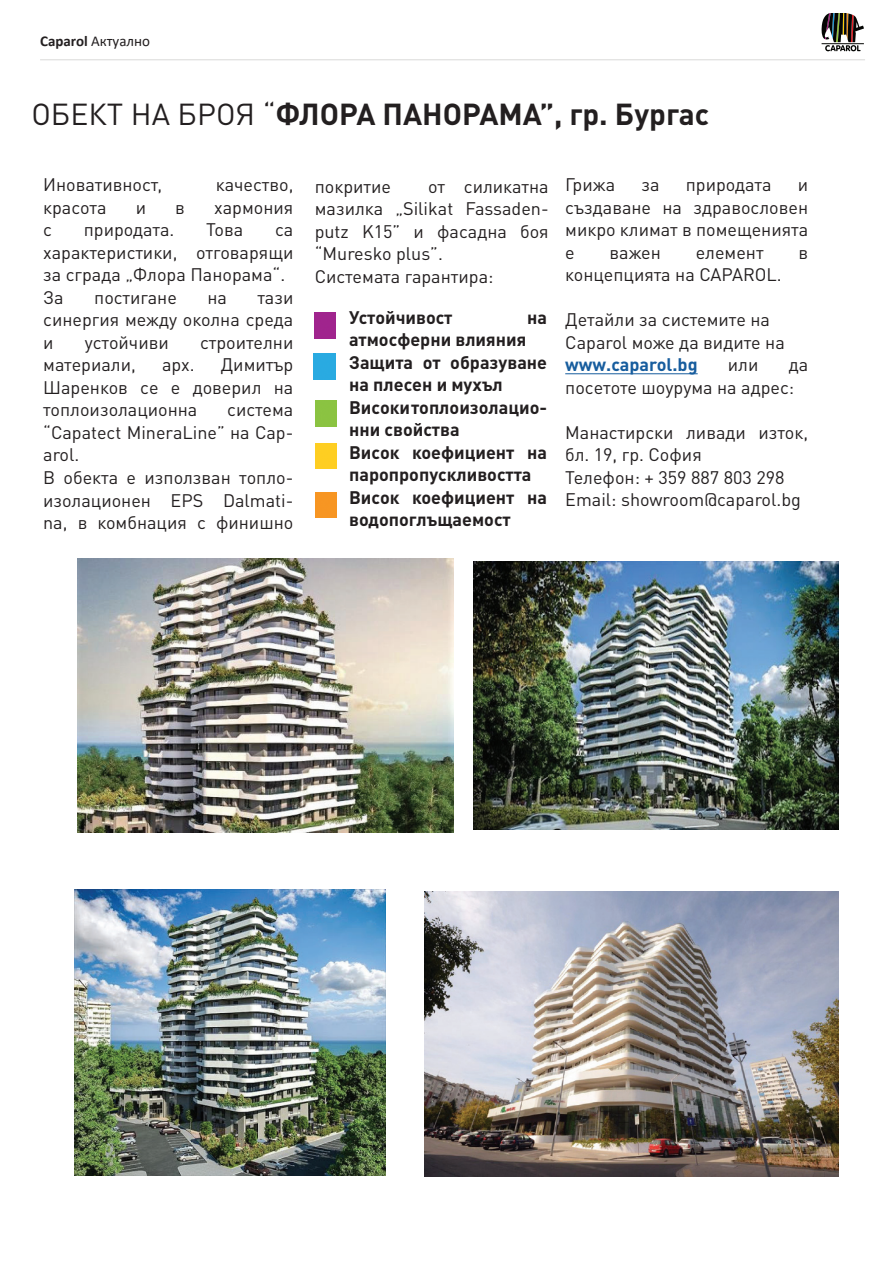
<style>
.page{position:relative;width:893px;height:1263px;background:#fff}
.page>*{position:absolute;margin:0;border:0;box-sizing:border-box;transform-origin:0 0}
.t1{font:700 30px "DIN Pro";color:#231f20}
.t2{font:18px/22.5px "DIN Pro";color:#231f20}
.t3{font:700 18px/22.5px "DIN Pro";color:#231f20}
.t4{font:700 18px "DIN Pro";color:#175d9e}
.t5{font:15px "Calibri";color:#231f20}
.s1{font-weight:700}
.s2{font-weight:400}
</style>
<div class="page">
<svg style="left:821px;top:13px;width:43px;height:38px"></svg>
<hr style="left:40px;top:59px;width:825px;height:1px;background:#d9d9d8">
<img style="left:77px;top:558px;width:377px;height:274px">
<img style="left:473px;top:561px;width:366px;height:268px">
<img style="left:74px;top:889px;width:311px;height:286px">
<img style="left:425px;top:891px;width:414px;height:286px">
<img style="left:314px;top:313px;width:22px;height:25px">
<img style="left:314px;top:354px;width:21px;height:25px">
<img style="left:315px;top:401px;width:21px;height:25px">
<img style="left:315px;top:443px;width:21px;height:25px">
<img style="left:315px;top:492px;width:21px;height:25px">
<hr style="left:565px;top:373px;width:133px;height:1px;background:#175d9e">
<p class="t5" style="left:40px;top:31px;width:112px"><span class="s1">Caparol</span> Актуално</p>
<h1 class="t1" style="left:31px;top:94px;width:679px"><span class="s2">ОБЕКТ НА БРОЯ “</span>ФЛОРА ПАНОРАМА”, гр. Бургас</h1>
<p class="t2" style="left:43px;top:173px;width:120px">Иновативност,</p>
<p class="t2" style="left:216px;top:173px;width:79px">качество,</p>
<p class="t2" style="left:43px;top:195px;width:65px">красота</p>
<p class="t2" style="left:136px;top:195px;width:12px">и</p>
<p class="t2" style="left:175px;top:195px;width:11px">в</p>
<p class="t2" style="left:214px;top:195px;width:81px">хармония</p>
<p class="t2" style="left:43px;top:218px;width:10px">с</p>
<p class="t2" style="left:84px;top:218px;width:92px">природата.</p>
<p class="t2" style="left:206px;top:218px;width:39px">Това</p>
<p class="t2" style="left:43px;top:218px;width:252px;text-indent:232px">са характеристики, отговарящи за сграда „Флора Панорама“.<br>За</p>
<p class="t2" style="left:43px;top:285px;width:252px;text-align:justify;text-indent:214px">тази синергия между околна среда и</p>
<p class="t2" style="left:94px;top:285px;width:84px">постигане</p>
<p class="t2" style="left:207px;top:285px;width:21px">на</p>
<p class="t2" style="left:85px;top:330px;width:85px">устойчиви</p>
<p class="t2" style="left:200px;top:330px;width:95px">строителни</p>
<p class="t2" style="left:43px;top:353px;width:94px">материали,</p>
<p class="t2" style="left:162px;top:353px;width:34px">арх.</p>
<p class="t2" style="left:43px;top:353px;width:252px;text-align:justify;text-indent:178px">Димитър Шаренков се е доверил на топлоизолационна</p>
<p class="t2" style="left:43px;top:398px;width:252px;text-indent:184px">система “Capatect MineraLine” на Cap&shy;arol.<br>В обекта е използван топло&shy;изолационен EPS Dalmati&shy;na, в комбнация с финишно</p>
<p class="t2" style="left:315px;top:174px;width:236px;text-indent:114px">от силикатна мазилка „Silikat Fassaden&shy;putz K15” и фасадна боя “Muresko plus”.<br>Системата гарантира:</p>
<p class="t3" style="left:349px;top:305px;width:105px">Устойчивост</p>
<p class="t3" style="left:527px;top:305px;width:21px">на</p>
<p class="t3" style="left:349px;top:328px;width:200px">атмосферни влияния<br>Защита от образуване на плесен и мухъл<br>Високи топлоизолацио&shy;нни свойства<br>Висок коефициент на паропропускливостта<br>Висок коефициент на водопоглъщаемост</p>
<p class="t2" style="left:315px;top:174px;width:78px">покритие</p>
<p class="t2" style="left:565px;top:173px;width:51px">Грижа</p>
<p class="t2" style="left:641px;top:173px;width:20px">за</p>
<p class="t2" style="left:686px;top:173px;width:87px">природата</p>
<p class="t2" style="left:565px;top:173px;width:244px;text-align:justify;text-indent:233px">и създаване на здравословен микро климат в помещенията е</p>
<p class="t2" style="left:610px;top:240px;width:53px">важен</p>
<p class="t2" style="left:696px;top:240px;width:69px">елемент</p>
<p class="t2" style="left:798px;top:240px;width:11px">в</p>
<p class="t2" style="left:565px;top:263px;width:218px">концепцията на CAPAROL.</p>
<p class="t2" style="left:565px;top:308px;width:221px">Детайли за системите на<br>Caparol може да видите на</p>
<p class="t4" style="left:565px;top:353px;width:134px">www.caparol.bg</p>
<p class="t2" style="left:728px;top:353px;width:32px">или</p>
<p class="t2" style="left:565px;top:353px;width:244px;text-indent:223px">да посетоте шоурума на адрес:</p>
<p class="t2" style="left:565px;top:420px;width:244px">Манастирски ливади изток, бл. 19, гр. София<br>Телефон: + 359 887 803 298<br>Email: showroom@caparol.bg</p>
</div>
